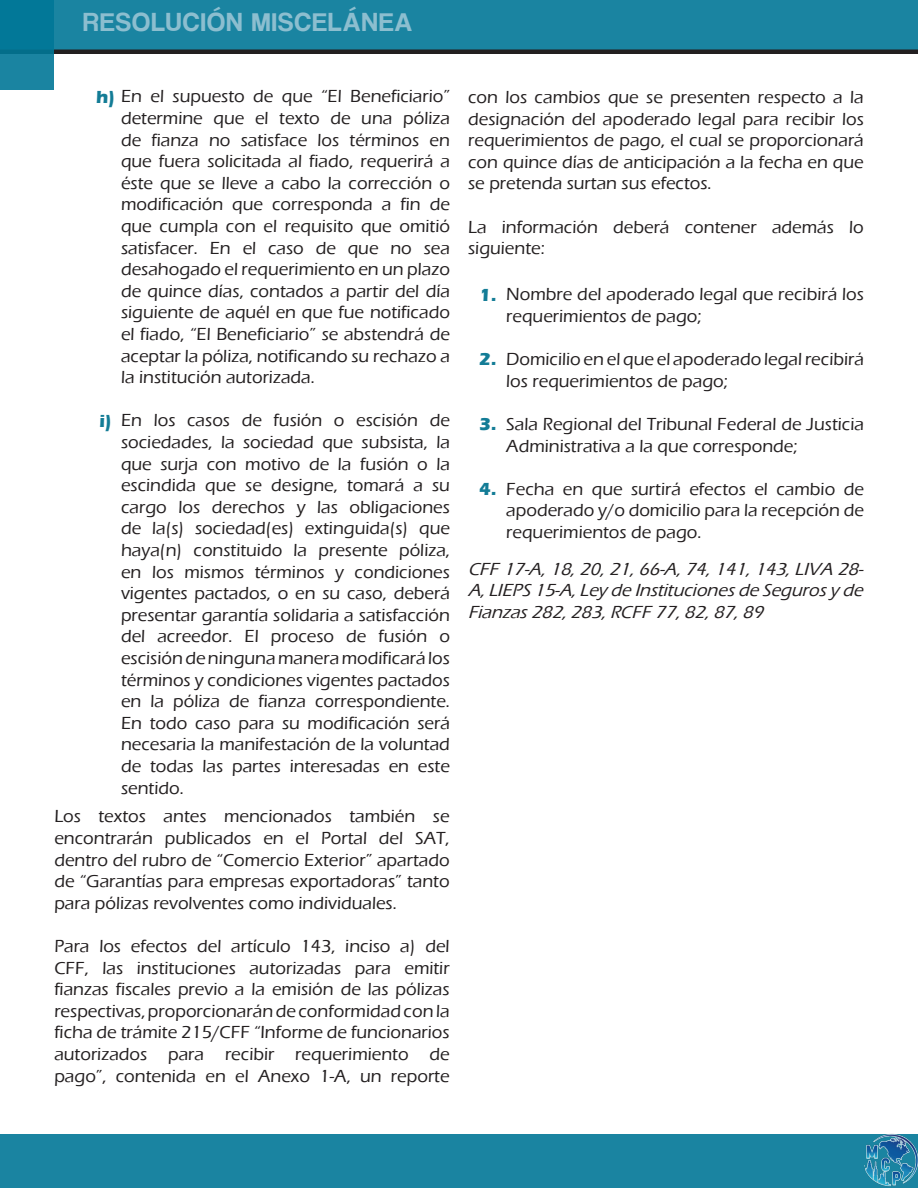
<style>
.page{position:relative;width:918px;height:1188px;background:#fff}
.page>*{position:absolute;margin:0;border:0;box-sizing:border-box;transform-origin:0 0}
.t1{font:27px "Coolvetica Rg";letter-spacing:.05em;color:#9ac5d5}
.t2{font:500 18px/21.6px "Eras ITC";color:#231f20;text-align:justify}
.t3{font:italic 500 18px/21.6px "Eras ITC";color:#231f20;text-align:justify}
.t4{font:700 18px "Eras ITC";color:#137c96}
.s1{font-weight:700;color:#137c96}
</style>
<div class="page">
<div style="left:0;top:0;width:918px;height:54px;background:#1a84a1"></div>
<div style="left:0;top:1134px;width:918px;height:54px;background:#1a84a1"></div>
<hr style="left:0;top:50px;width:918px;height:4px;background:#231f20">
<img style="left:864px;top:1134px;width:54px;height:53px">
<svg style="left:0;top:0;width:54px;height:90px;background:#0b7c9a"></svg>
<h1 class="t1" style="left:83px;top:6px;width:331px">RESOLUCIÓN MISCELÁNEA</h1>
<p class="t2" style="left:121px;top:86px;width:330px;text-indent:-25px"><span class="s1">h)</span> En el supuesto de que “El Beneficiario” determine que el texto de una póliza de fianza no satisface los términos en que fuera solicitada al fiado, requerirá a éste que se lleve a cabo la corrección o modificación que corresponda a fin de que cumpla con el requisito que omitió satisfacer. En el caso de que no sea desahogado el requerimiento en un plazo de quince días, contados a partir del día siguiente de aquél en que fue notificado el fiado, “El Beneficiario” se abstendrá de aceptar la póliza, notificando su rechazo a la institución autorizada.</p>
<p class="t2" style="left:121px;top:410px;width:330px">En los casos de fusión o escisión de sociedades, la sociedad que subsista, la que surja con motivo de la fusión o la escindida que se designe, tomará a su cargo los derechos y las obligaciones de la(s) sociedad(es) extinguida(s) que haya(n) constituido la presente póliza, en los mismos términos y condiciones vigentes pactados, o en su caso, deberá presentar garantía solidaria a satisfacción del acreedor. El proceso de fusión o escisión de ninguna manera modificará los términos y condiciones vigentes pactados en la póliza de fianza correspondiente.<br>En todo caso para su modificación será necesaria la manifestación de la voluntad de todas las partes interesadas en este sentido.</p>
<p class="t2" style="left:54px;top:806px;width:397px">Los textos antes mencionados también se encontrarán publicados en el Portal del SAT, dentro del rubro de “Comercio Exterior” apartado de “Garantías para empresas exportadoras” tanto para pólizas revolventes como individuales.</p>
<p class="t2" style="left:54px;top:935px;width:397px">Para los efectos del artículo 143, inciso a) del CFF, las instituciones autorizadas para emitir fianzas fiscales previo a la emisión de las pólizas respectivas, proporcionarán de conformidad con la ficha de trámite 215/CFF “Informe de funcionarios autorizados para recibir requerimiento de pago”, contenida en el Anexo 1-A, un reporte</p>
<p class="t4" style="left:100px;top:410px;width:14px">i)</p>
<p class="t2" style="left:468px;top:87px;width:397px">con los cambios que se presenten respecto a la designación del apoderado legal para recibir los requerimientos de pago, el cual se proporcionará con quince días de anticipación a la fecha en que se pretenda surtan sus efectos.</p>
<p class="t2" style="left:468px;top:216px;width:397px">La información deberá contener además lo siguiente:</p>
<p class="t4" style="left:479px;top:284px;width:19px">1.</p>
<p class="t2" style="left:506px;top:284px;width:359px">Nombre del apoderado legal que recibirá los requerimientos de pago;</p>
<p class="t2" style="left:506px;top:349px;width:359px">Domicilio en el que el apoderado legal recibirá los requerimientos de pago;</p>
<p class="t2" style="left:506px;top:413px;width:359px">Sala Regional del Tribunal Federal de Justicia<br>Administrativa a la que corresponde;</p>
<p class="t2" style="left:506px;top:478px;width:359px">Fecha en que surtirá efectos el cambio de apoderado y/o domicilio para la recepción de requerimientos de pago.</p>
<p class="t4" style="left:479px;top:349px;width:19px">2.</p>
<p class="t4" style="left:479px;top:414px;width:19px">3.</p>
<p class="t4" style="left:479px;top:479px;width:19px">4.</p>
<p class="t3" style="left:468px;top:558px;width:401px">CFF 17-A,18,20,21,66-A,74,141,143,LIVA 28- A,LIEPS15-A,Ley de Institucionesde Segurosy de Fianzas282,283,RCFF 77,82,87,89</p>
</div>
